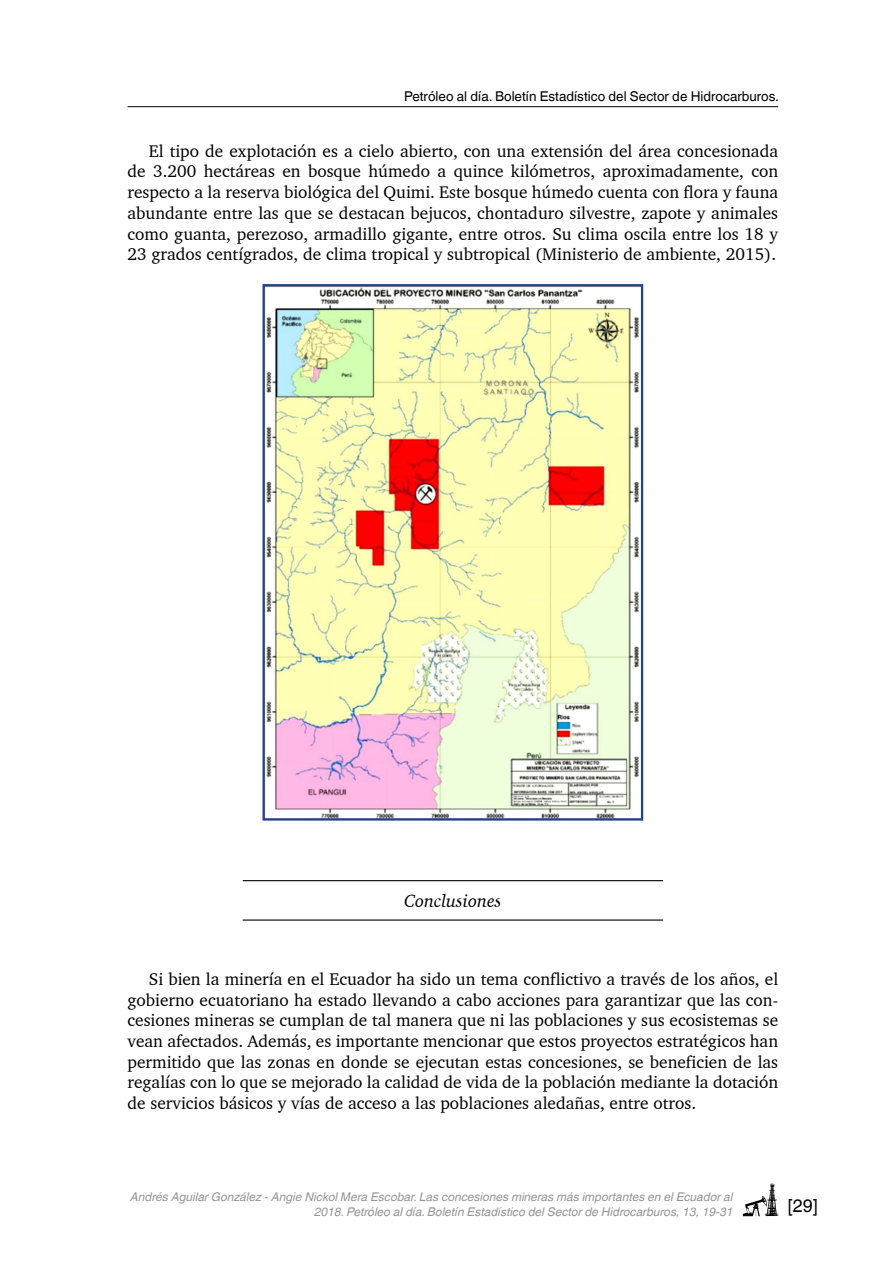
<style>
.page{position:relative;width:893px;height:1263px;background:#fff}
.page>*{position:absolute;margin:0;border:0;box-sizing:border-box;transform-origin:0 0}
.titu_filetes_3{font:italic 18px "Charter";color:#000}
.t1{font:18px "Helvetica World";color:#000}
.t2{font:17.25px/20.7px "Charter BT";color:#000;text-align:justify}
.t3{font:13.5px "Helvetica World";color:#000}
.t4{font:italic 12px/14.4px "Helvetica World";color:#939598;text-align:right}
</style>
<div class="page">
<hr style="left:128px;top:106px;width:650px;height:1px;background:#000">
<svg style="left:743px;top:1183px;width:35px;height:33px"></svg>
<hr style="left:243px;top:880px;width:420px;height:1px;background:#000">
<hr style="left:243px;top:919px;width:420px;height:2px;background:#000">
<img style="left:265px;top:287px;width:375px;height:531px">
<div style="left:262px;top:284px;width:381px;height:537px;border:2px solid #25408f"></div>
<p class="t3" style="left:404px;top:89px;width:376px">Petróleo al día. Boletín Estadístico del Sector de Hidrocarburos.</p>
<p class="t2" style="left:128px;top:140px;width:652px;text-indent:21px">El tipo de explotación es a cielo abierto, con una extensión del área concesionada de 3.200 hectáreas en bosque húmedo a quince kilómetros, aproximadamente, con respecto a la reserva biológica del Quimi. Este bosque húmedo cuenta con flora y fauna abundante entre las que se destacan bejucos, chontaduro silvestre, zapote y animales como guanta, perezoso, armadillo gigante, entre otros. Su clima oscila entre los 18 y 23 grados centígrados, de clima tropical y subtropical (Ministerio de ambiente, 2015).</p>
<p class="titu_filetes_3" style="left:404px;top:885px;width:99px">Conclusiones</p>
<p class="t2" style="left:128px;top:968px;width:652px;text-indent:21px">Si bien la minería en el Ecuador ha sido un tema conflictivo a través de los años, el gobierno ecuatoriano ha estado llevando a cabo acciones para garantizar que las con&shy;cesiones mineras se cumplan de tal manera que ni las poblaciones y sus ecosistemas se vean afectados. Además, es importante mencionar que estos proyectos estratégicos han permitido que las zonas en donde se ejecutan estas concesiones, se beneficien de las regalías con lo que se mejorado la calidad de vida de la población mediante la dotación de servicios básicos y vías de acceso a las poblaciones aledañas, entre otros.</p>
<p class="t4" style="left:131px;top:1190px;width:604px">Andrés Aguilar González - Angie Nickol Mera Escobar. Las concesiones mineras más importantes en el Ecuador al<br>2018. Petróleo al día. Boletín Estadístico del Sector de Hidrocarburos, 13, 19-31</p>
<p class="t1" style="left:788px;top:1196px;width:32px">[29]</p>
</div>
